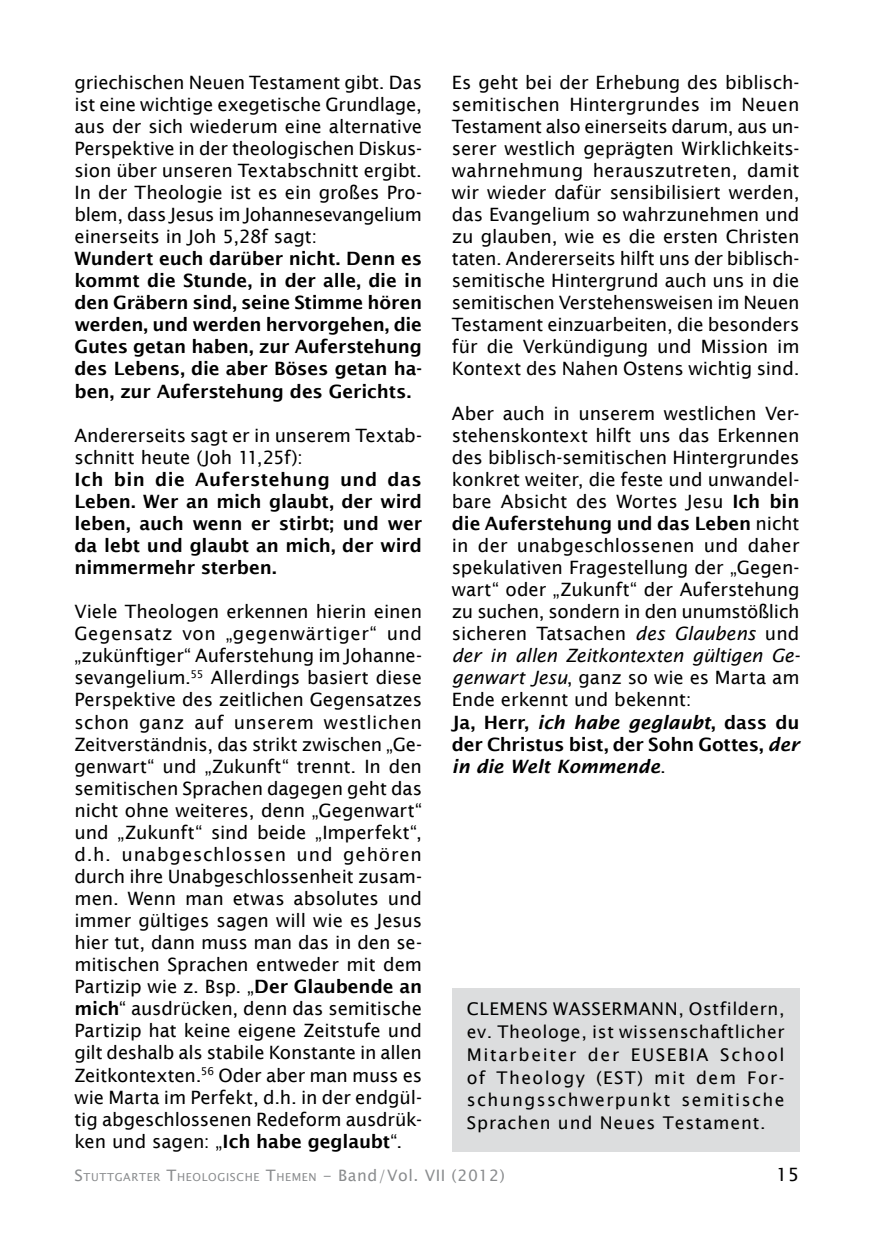
<style>
.page{position:relative;width:874px;height:1241px;background:#fff}
.page>*{position:absolute;margin:0;border:0;box-sizing:border-box;transform-origin:0 0}
.t1{font:18.38px/22.1px "Lucida Sans";letter-spacing:-.005em;color:#000;text-align:justify}
.t2{font:600 18.38px/22.1px "Lucida Sans";letter-spacing:-.01em;color:#000;text-align:justify}
.t3{font:18.38px "Lucida Sans Unicode";color:#000}
.t4{font:17.5px/22.8px "Lucida Sans";letter-spacing:.05em;color:#000;text-align:justify}
.t5{font:11.03px "Lucida Sans Unicode";letter-spacing:.055em;color:#8a8c8e}
.s1{font-weight:600}
.s2{font-style:italic}
.s3{font-weight:600;font-style:italic}
.s4{font-size:15.75px}
</style>
<div class="page">
<div style="left:451px;top:987px;width:348px;height:164px;background:#dcddde"></div>
<p class="t1" style="left:74px;top:71px;width:349px">griechischen Neuen Testament gibt. Das ist eine wichtige exegetische Grundlage, aus der sich wiederum eine alternative Perspektive in der theologischen Diskus&shy;sion über unseren Textabschnitt ergibt.<br>In der Theologie ist es ein großes Pro&shy;blem, dass Jesus im Johannesevangelium einerseits in Joh 5,28f sagt:</p>
<p class="t2" style="left:74px;top:247px;width:349px">Wundert euch darüber nicht. Denn es kommt die Stunde, in der alle, die in den Gräbern sind, seine Stimme hören werden, und werden hervorgehen, die Gutes getan haben, zur Auferstehung des Lebens, die aber Böses getan ha&shy;ben, zur Auferstehung des Gerichts.</p>
<p class="t1" style="left:74px;top:424px;width:349px">Andererseits sagt er in unserem Textab&shy;schnitt heute (Joh 11,25f):</p>
<p class="t2" style="left:74px;top:468px;width:349px">Ich bin die Auferstehung und das Leben. Wer an mich glaubt, der wird leben, auch wenn er stirbt; und wer da lebt und glaubt an mich, der wird nimmermehr sterben.</p>
<p class="t1" style="left:74px;top:600px;width:349px">Viele Theologen erkennen hierin einen Gegensatz von „gegenwärtiger“ und „zukünftiger“ Auferstehung im Johanne&shy;sevangelium.<sup>55</sup> Allerdings basiert diese Perspektive des zeitlichen Gegensatzes schon ganz auf unserem westlichen Zeitverständnis, das strikt zwischen „Ge&shy;genwart“ und „Zukunft“ trennt. In den semitischen Sprachen dagegen geht das nicht ohne weiteres, denn „Gegenwart“ und „Zukunft“ sind beide „Imperfekt“, d.h. unabgeschlossen und gehören durch ihre Unabgeschlossenheit zusam&shy;men. Wenn man etwas absolutes und immer gültiges sagen will wie es Jesus hier tut, dann muss man das in den se&shy;mitischen Sprachen entweder mit dem Partizip wie z. Bsp. „<span class="s1">Der Glaubende an mich</span>“ ausdrücken, denn das semitische Partizip hat keine eigene Zeitstufe und gilt deshalb als stabile Konstante in allen Zeitkontexten.<sup>56</sup> Oder aber man muss es wie Marta im Perfekt, d.h. in der endgül&shy;tig abgeschlossenen Redeform ausdrüc&shy;ken und sagen: „<span class="s1">Ich habe geglaubt</span>“.</p>
<p class="t1" style="left:451px;top:71px;width:349px">Es geht bei der Erhebung des biblisch&shy;semitischen Hintergrundes im Neuen Testament also einerseits darum, aus un&shy;serer westlich geprägten Wirklichkeits&shy;wahrnehmung herauszutreten, damit wir wieder dafür sensibilisiert werden, das Evangelium so wahrzunehmen und zu glauben, wie es die ersten Christen taten. Andererseits hilft uns der biblisch&shy;semitische Hintergrund auch uns in die semitischen Verstehensweisen im Neuen Testament einzuarbeiten, die besonders für die Verkündigung und Mission im Kontext des Nahen Ostens wichtig sind.</p>
<p class="t1" style="left:451px;top:402px;width:349px;text-align:left">Aber auch in unserem westlichen Ver&shy;stehenskontext hilft uns das Erkennen des biblisch-semitischen Hintergrundes konkret weiter, die feste und unwandel&shy;bare Absicht des Wortes Jesu <span class="s1">Ich bin die Auferstehung und das Leben</span> nicht in der unabgeschlossenen und daher spekulativen Fragestellung der „Gegen&shy;wart“ oder „Zukunft“ der Auferstehung zu suchen, sondern in den unumstößlich sicheren Tatsachen <span class="s2">des Glaubens</span> und <span class="s2">der in allen Zeitkontexten gültigen Ge&shy;genwart Jesu</span>, ganz so wie es Marta am Ende erkennt und bekennt:<br><span class="s1">Ja, Herr,</span> <span class="s3">ich habe geglaubt</span><span class="s1">, dass du der Christus bist, der Sohn Gottes,</span> <span class="s3">der in die Welt Kommende</span>.</p>
<p class="t4" style="left:466px;top:997px;width:319px">CLEMENS WASSERMANN, Ostfildern, ev. Theologe, ist wissenschaftlicher Mitarbeiter der EUSEBIA School of Theology (EST) mit dem For&shy;schungsschwerpunkt semitische Sprachen und Neues Testament.</p>
<p class="t5" style="left:74px;top:1168px;width:431px"><span class="s4">S</span>TUTTGARTER <span class="s4">T</span>HEOLOGISCHE <span class="s4">T</span>HEMEN <span class="s4">- Band/Vol. VII (2012)</span></p>
<p class="t3" style="left:775px;top:1159px;width:25px">15</p>
</div>
